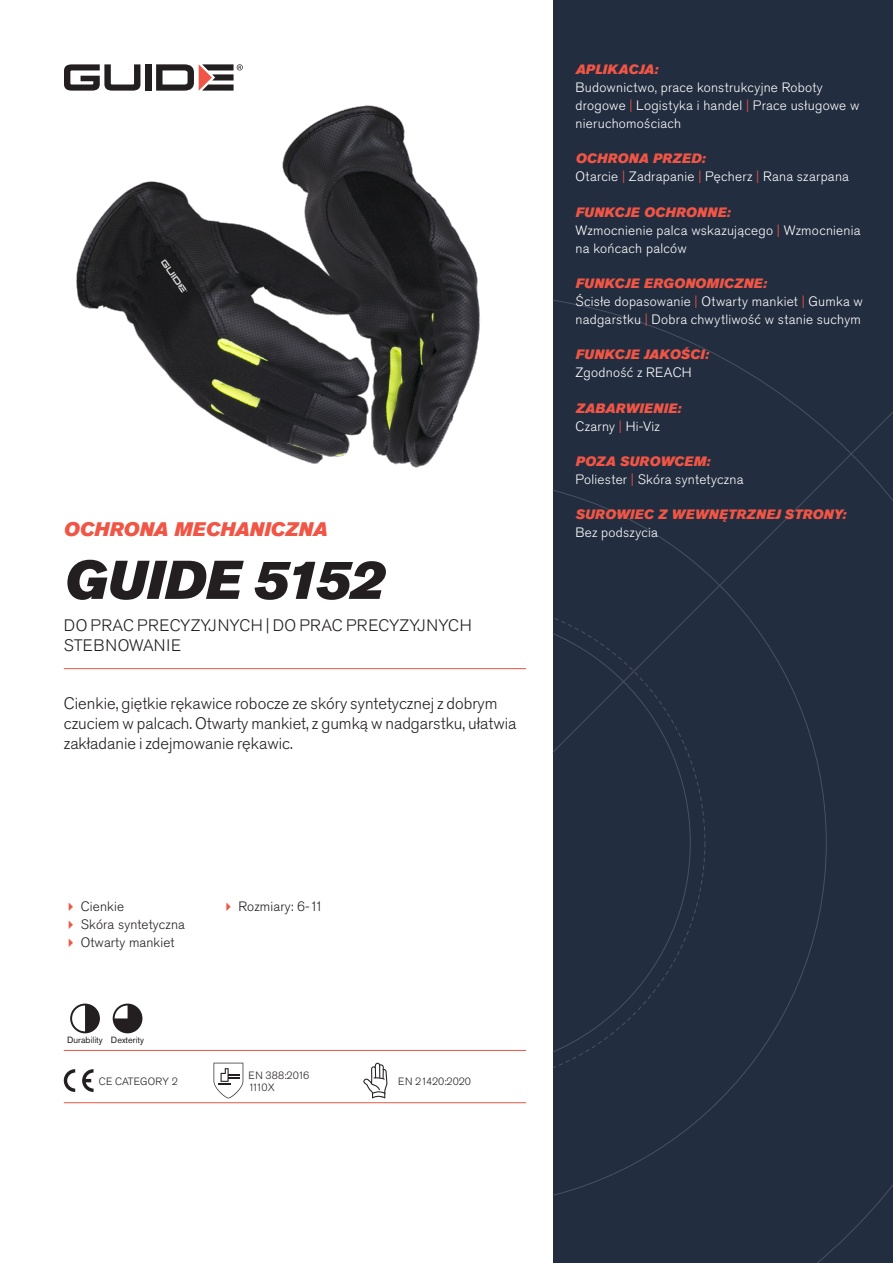
<style>
.page{position:relative;width:893px;height:1263px;background:#fff}
.page>*{position:absolute;margin:0;border:0;box-sizing:border-box;transform-origin:0 0}
.Rubrik{font:italic 54px "Akzidenz Grotesk Pro Super";color:#231f20}
.Överrubrik{font:italic 19.5px "Akzidenz Grotesk Pro Super";letter-spacing:.005em;color:#f05545}
.Ingress{font:300 16.5px/19.8px "Akzidenz Grotesk Pro";color:#231f20}
.Product_-_AltSegment{font:300 16.5px/19.8px "Akzidenz Grotesk Pro";letter-spacing:.01em;color:#231f20}
.Produkt_-_Brödtext{font:300 13.5px/18px "Akzidenz Grotesk Pro";letter-spacing:.02em;color:#fff}
.Produkt_-_Namn{font:italic 13.5px "Akzidenz Grotesk Pro Super";letter-spacing:.015em;color:#f05545}
.t1{font:300 13.5px "Akzidenz Grotesk Pro";letter-spacing:.01em;color:#231f20}
.t2{font:300 10.5px "Akzidenz Grotesk Pro";color:#231f20}
.Produkt_-_Egenskaper{font:9px "Akzidenz Grotesk Pro";color:#231f20}
.s1{color:#f05545}
</style>
<div class="page">
<div style="left:145px;top:64px;width:7px;height:27px;background:#231f20"></div>
<svg style="left:156px;top:64px;width:87px;height:27px"></svg>
<svg style="left:64px;top:64px;width:76px;height:27px"></svg>
<div style="left:553px;top:0;width:340px;height:1263px;background:#222d3f"></div>
<svg style="left:553px;top:300px;width:340px;height:963px"></svg>
<hr style="left:64px;top:1050px;width:462px;height:1px;background:#f05545">
<hr style="left:64px;top:1102px;width:462px;height:1px;background:#f05545">
<svg style="left:70px;top:1003px;width:30px;height:30px"></svg>
<svg style="left:113px;top:1003px;width:29px;height:30px"></svg>
<svg style="left:64px;top:1069px;width:11px;height:23px"></svg>
<svg style="left:82px;top:1069px;width:12px;height:23px"></svg>
<svg style="left:214px;top:1063px;width:29px;height:35px"></svg>
<svg style="left:363px;top:1063px;width:24px;height:35px"></svg>
<img style="left:76px;top:105px;width:404px;height:363px">
<hr style="left:64px;top:668px;width:462px;height:1px;background:#f05545">
<p class="Överrubrik" style="left:64px;top:517px;width:265px">OCHRONA MECHANICZNA</p>
<p class="Rubrik" style="left:64px;top:545px;width:322px">GUIDE 5152</p>
<p class="Product_-_AltSegment" style="left:64px;top:616px;width:409px">DO PRAC PRECYZYJNYCH | DO PRAC PRECYZYJNYCH<br>STEBNOWANIE</p>
<p class="Ingress" style="left:64px;top:694px;width:454px">Cienkie, giętkie rękawice robocze ze skóry syntetycznej z dobrym czuciem w palcach. Otwarty mankiet, z gumką w nadgarstku, ułatwia zakładanie i zdejmowanie rękawic.</p>
<p class="Produkt_-_Namn" style="left:576px;top:60px;width:84px">APLIKACJA:</p>
<p class="Produkt_-_Brödtext" style="left:576px;top:78px;width:285px">Budownictwo, prace konstrukcyjne Roboty drogowe <span class="s1">|</span> Logistyka i handel <span class="s1">|</span> Prace usługowe w nieruchomościach</p>
<p class="Produkt_-_Namn" style="left:576px;top:150px;width:131px">OCHRONA PRZED:</p>
<p class="Produkt_-_Brödtext" style="left:576px;top:168px;width:275px">Otarcie <span class="s1">|</span> Zadrapanie <span class="s1">|</span> Pęcherz <span class="s1">|</span> Rana szarpana</p>
<p class="Produkt_-_Namn" style="left:576px;top:203px;width:156px">FUNKCJE OCHRONNE:</p>
<p class="Produkt_-_Brödtext" style="left:576px;top:221px;width:286px">Wzmocnienie palca wskazującego <span class="s1">|</span> Wzmocnienia na końcach palców</p>
<p class="Produkt_-_Namn" style="left:576px;top:274px;width:193px">FUNKCJE ERGONOMICZNE:</p>
<p class="Produkt_-_Brödtext" style="left:576px;top:292px;width:289px">Ścisłe dopasowanie <span class="s1">|</span> Otwarty mankiet <span class="s1">|</span> Gumka w nadgarstku <span class="s1">|</span> Dobra chwytliwość w stanie suchym</p>
<p class="Produkt_-_Namn" style="left:576px;top:346px;width:135px">FUNKCJE JAKOŚCI:</p>
<p class="Produkt_-_Brödtext" style="left:576px;top:364px;width:118px">Zgodność z REACH</p>
<p class="Produkt_-_Namn" style="left:576px;top:399px;width:107px">ZABARWIENIE:</p>
<p class="Produkt_-_Brödtext" style="left:576px;top:417px;width:86px">Czarny <span class="s1">|</span> Hi-Viz</p>
<p class="Produkt_-_Namn" style="left:576px;top:452px;width:136px">POZA SUROWCEM:</p>
<p class="Produkt_-_Brödtext" style="left:576px;top:470px;width:169px">Poliester <span class="s1">|</span> Skóra syntetyczna</p>
<p class="Produkt_-_Namn" style="left:576px;top:506px;width:272px">SUROWIEC Z WEWNĘTRZNEJ STRONY:</p>
<p class="Produkt_-_Brödtext" style="left:576px;top:524px;width:84px">Bez podszycia</p>
<p class="t1" style="left:81px;top:898px;width:45px">Cienkie</p>
<p class="t1" style="left:81px;top:916px;width:106px">Skóra syntetyczna</p>
<p class="t1" style="left:81px;top:934px;width:95px">Otwarty mankiet</p>
<p class="Produkt_-_Egenskaper" style="left:67px;top:1034px;width:37px">Durability</p>
<p class="Produkt_-_Egenskaper" style="left:111px;top:1034px;width:35px">Dexterity</p>
<p class="t2" style="left:99px;top:1074px;width:81px">CE CATEGORY 2</p>
<p class="t1" style="left:238px;top:898px;width:86px">Rozmiary: 6-11</p>
<p class="t2" style="left:248px;top:1068px;width:62px">EN 388:2016</p>
<p class="t2" style="left:248px;top:1080px;width:28px">1110X</p>
<p class="t2" style="left:398px;top:1074px;width:74px">EN 21420:2020</p>
</div>
